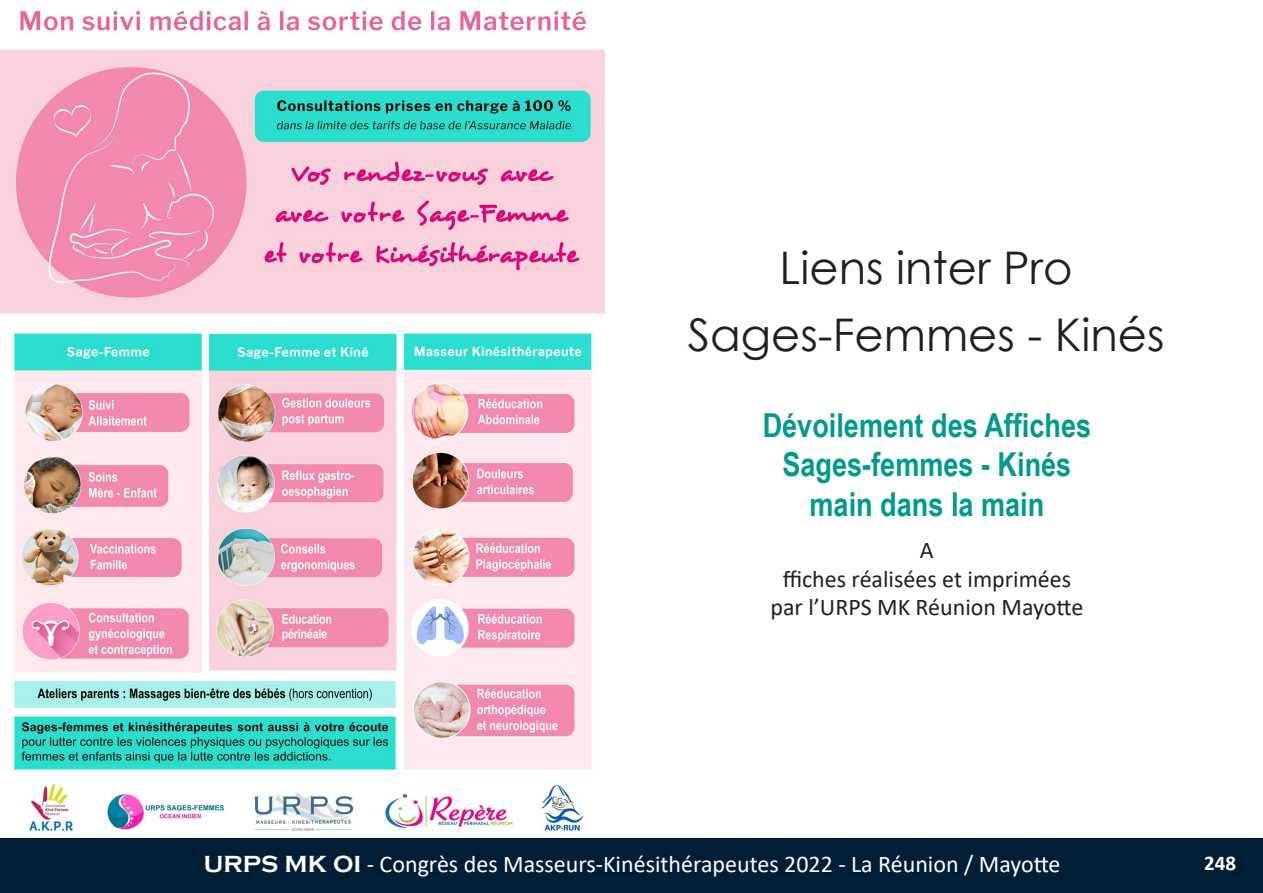
<style>
.page{position:relative;width:1263px;height:893px;background:#fff}
.page>*{position:absolute;margin:0;border:0;box-sizing:border-box;transform-origin:0 0}
.t1{font:45px/66.8px "Century Gothic";color:#231f20;text-align:center}
.t2{font:700 33px/39.6px "Arial Narrow";color:#009a8f;text-align:center}
.t3{font:24px "Calibri";color:#fff}
.t4{font:24px/28.8px "Calibri";color:#231f20;text-align:center}
.t5{font:700 21px "Calibri";color:#fff}
.s1{font-family:"Copperplate Gothic";font-weight:700}
</style>
<div class="page">
<img style="left:0;top:9px;width:604px;height:824px">
<div style="left:0;top:838px;width:1263px;height:55px;background:#001f37"></div>
<h1 class="t1" style="left:688px;top:233px;width:478px">Liens inter Pro<br>Sages-Femmes - Kinés</h1>
<h2 class="t2" style="left:763px;top:405px;width:330px">Dévoilement des Affiches<br>Sages-femmes - Kinés main dans la main</h2>
<p class="t4" style="left:770px;top:537px;width:314px">A<br>ffiches réalisées et imprimées par l’URPS MK Réunion Mayotte</p>
<p class="t3" style="left:204px;top:854px;width:858px"><span class="s1">URPS MK OI</span> - Congrès des Masseurs-Kinésithérapeutes 2022 - La Réunion / Mayotte</p>
<p class="t5" style="left:1204px;top:854px;width:33px">248</p>
</div>
